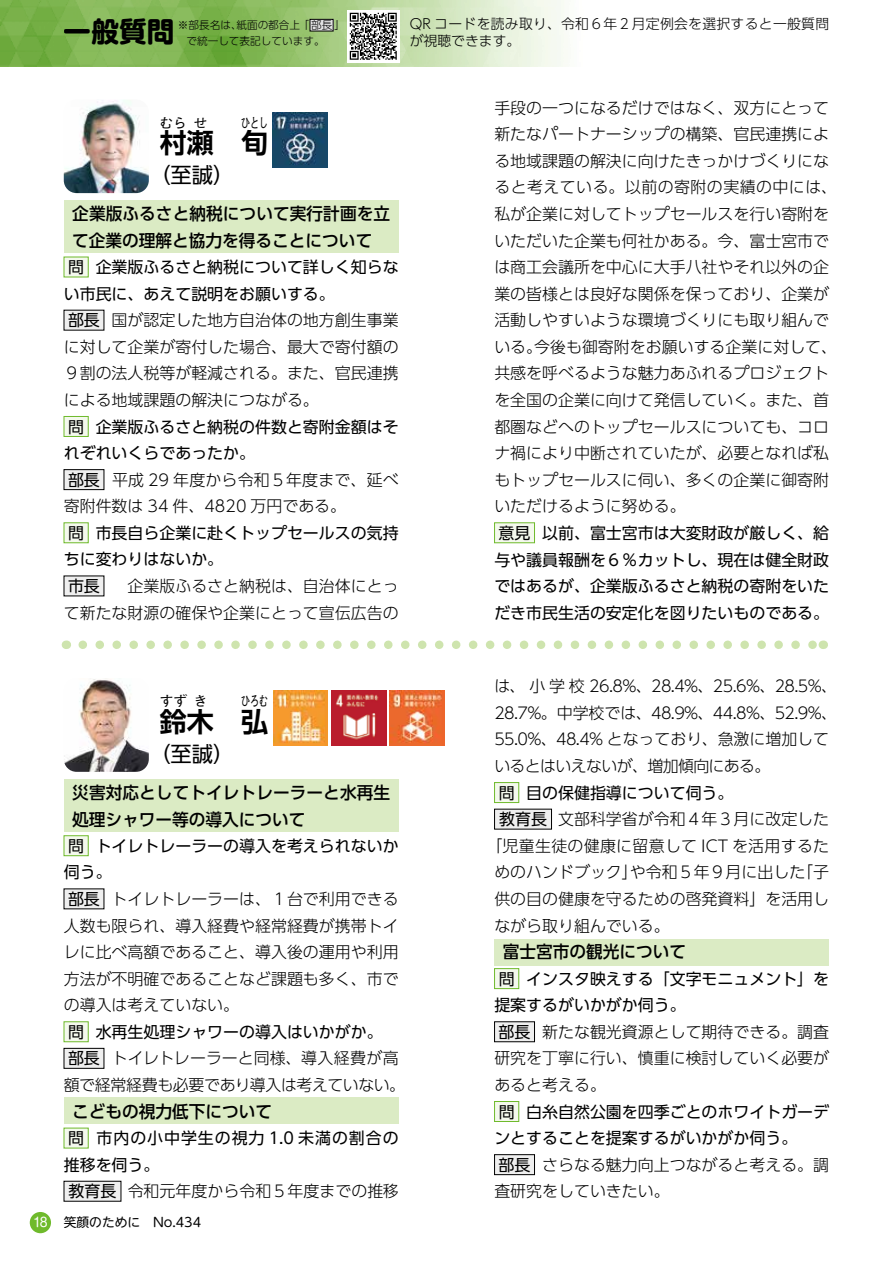
<style>
.page{position:relative;width:893px;height:1263px;background:#fff}
.page>*{position:absolute;margin:0;border:0;box-sizing:border-box;transform-origin:0 0}
.t1{font:700 27.6px "UD Shin M Go Pro";color:#000}
.t2{font:700 27px "UD Shin Go Pro De";color:#000}
.t3{font:21.3px "UD Shin Go Pro";color:#000}
.t4{font:500 16.95px/26.5px "UD Shin Go Pro";color:#000}
.t5{font:300 15.9px/26.5px "UD Shin Go Pro";color:#000}
.t6{font:15.9px/26.5px "UD Shin Go Pro";color:#000}
.t7{font:300 15.9px "UD Shin Go Pro";letter-spacing:-.04em;color:#000}
.t8{font:300 15.9px "UD Shin Go Pro";letter-spacing:-.02em;color:#000}
.t9{font:15.9px/26.5px "UD Shin Go Pro";letter-spacing:.06em;color:#000}
.t10{font:300 15.9px "UD Shin Go Pro";letter-spacing:.02em;color:#000}
.t11{font:300 13.8px/17px "UD Shin Go Pro";letter-spacing:.02em;color:#000}
.t12{font:700 13.5px "UD Shin Go Pro De";color:#000}
.t13{font:700 13.5px "UD Shin Go Pro De";color:#000;scale:.67 1}
.t14{font:12.75px "UD Shin M Go Pro";color:#000}
.t15{font:12.75px "Shin M Go Pr 6";color:#fff}
.t16{font:300 10.65px/15.9px "UD Shin Go Pro";color:#000}
.s1{font-weight:300}
.s2{font-weight:400}
</style>
<div class="page">
<img style="left:0;top:0;width:564px;height:67px">
<div style="left:30px;top:1212px;width:21px;height:21px;background:#6fba2c;border-radius:50%"></div>
<svg style="left:347px;top:10px;width:52px;height:53px"></svg>
<svg style="left:350px;top:13px;width:47px;height:47px"></svg>
<div style="left:310px;top:19px;width:23px;height:12px;background:#e2e2e3"></div>
<div style="left:310px;top:19px;width:23px;height:12px;border:1px solid #000"></div>
<div style="left:64px;top:201px;width:335px;height:52px;background:#dbebc4"></div>
<div style="left:495px;top:523px;width:39px;height:20px;background:#f4f9ed"></div>
<div style="left:494px;top:523px;width:41px;height:20px;border:1px solid #6fba2c"></div>
<div style="left:64px;top:257px;width:24px;height:20px;background:#f4f9ed"></div>
<div style="left:64px;top:310px;width:40px;height:20px;background:#efefef"></div>
<div style="left:64px;top:416px;width:24px;height:20px;background:#f4f9ed"></div>
<div style="left:64px;top:416px;width:24px;height:21px;border:1px solid #6fba2c"></div>
<div style="left:64px;top:470px;width:40px;height:20px;background:#efefef"></div>
<div style="left:64px;top:469px;width:40px;height:21px;border:1px solid #000"></div>
<div style="left:64px;top:523px;width:24px;height:20px;background:#f4f9ed"></div>
<div style="left:64px;top:523px;width:24px;height:20px;border:1px solid #6fba2c"></div>
<div style="left:64px;top:576px;width:40px;height:20px;background:#efefef"></div>
<img style="left:64px;top:100px;width:85px;height:93px">
<svg style="left:83px;top:640px;width:731px;height:9px"></svg>
<div style="left:64px;top:780px;width:335px;height:52px;background:#dbebc4"></div>
<div style="left:64px;top:1097px;width:335px;height:27px;background:#dbebc4"></div>
<div style="left:494px;top:939px;width:335px;height:26px;background:#dbebc4"></div>
<div style="left:495px;top:782px;width:24px;height:20px;background:#f4f9ed"></div>
<div style="left:494px;top:782px;width:25px;height:21px;border:1px solid #6fba2c"></div>
<div style="left:495px;top:809px;width:56px;height:20px;background:#efefef"></div>
<div style="left:495px;top:968px;width:24px;height:20px;background:#f4f9ed"></div>
<div style="left:494px;top:968px;width:25px;height:21px;border:1px solid #6fba2c"></div>
<div style="left:495px;top:1022px;width:39px;height:20px;background:#efefef"></div>
<div style="left:494px;top:1021px;width:41px;height:21px;border:1px solid #000"></div>
<div style="left:495px;top:1101px;width:24px;height:20px;background:#f4f9ed"></div>
<div style="left:494px;top:1101px;width:25px;height:21px;border:1px solid #6fba2c"></div>
<div style="left:495px;top:1155px;width:39px;height:20px;background:#efefef"></div>
<div style="left:494px;top:1154px;width:41px;height:21px;border:1px solid #000"></div>
<div style="left:64px;top:836px;width:24px;height:20px;background:#f4f9ed"></div>
<div style="left:64px;top:835px;width:24px;height:21px;border:1px solid #6fba2c"></div>
<div style="left:64px;top:889px;width:40px;height:20px;background:#efefef"></div>
<div style="left:64px;top:1022px;width:24px;height:20px;background:#f4f9ed"></div>
<div style="left:64px;top:1021px;width:24px;height:21px;border:1px solid #6fba2c"></div>
<div style="left:64px;top:1048px;width:40px;height:20px;background:#efefef"></div>
<div style="left:64px;top:1048px;width:40px;height:20px;border:1px solid #000"></div>
<div style="left:64px;top:1128px;width:24px;height:20px;background:#f4f9ed"></div>
<div style="left:64px;top:1181px;width:57px;height:20px;background:#efefef"></div>
<img style="left:64px;top:678px;width:85px;height:94px">
<img style="left:272px;top:113px;width:55px;height:55px">
<img style="left:273px;top:691px;width:55px;height:55px">
<img style="left:331px;top:691px;width:55px;height:55px">
<img style="left:389px;top:691px;width:55px;height:55px">
<h1 class="t1" style="left:64px;top:9px;width:112px">一般質問</h1>
<p class="t11" style="left:410px;top:15px;width:421px">QR コードを読み取り、令和６年２月定例会を選択すると一般質問が視聴できます。</p>
<p class="t16" style="left:186px;top:17px;width:160px;text-indent:-9px">※部長名は、紙面の都合上「部長」で統一して表記しています。</p>
<p class="t12" style="left:160px;top:112px;width:28px">むら</p>
<p class="t12" style="left:194px;top:112px;width:15px">せ</p>
<h2 class="t2" style="left:160px;top:121px;width:56px">村瀬</h2>
<h3 class="t3" style="left:149px;top:158px;width:87px">（至誠）</h3>
<p class="t13" style="left:241px;top:112px;width:42px">ひとし</p>
<h2 class="t2" style="left:241px;top:121px;width:28px">旬</h2>
<p class="t4" style="left:72px;top:200px;width:319px">企業版ふるさと納税について実行計画を立て企業の理解と協力を得ることについて</p>
<p class="t6" style="left:64px;top:253px;width:336px"><span class="s1">問　</span>企業版ふるさと納税について詳しく知らない市民に、あえて説明をお願いする。</p>
<p class="t5" style="left:64px;top:306px;width:336px">部長　国が認定した地方自治体の地方創生事業に対して企業が寄付した場合、最大で寄付額の<br>９割の法人税等が軽減される。また、官民連携による地域課題の解決につながる。<br>問　<span class="s2">企業版ふるさと納税の件数と寄附金額はそれぞれいくらであったか。</span></p>
<p class="t5" style="left:64px;top:466px;width:336px">部長　平成 29 年度から令和５年度まで、延べ寄附件数は 34 件、4820 万円である。<br>問　<span class="s2">市長自ら企業に赴くトップセールスの気持ちに変わりはないか。</span></p>
<p class="t5" style="left:64px;top:572px;width:336px">市長　　企業版ふるさと納税は、自治体にとって新たな財源の確保や企業にとって宣伝広告の</p>
<p class="t6" style="left:68px;top:253px;width:17px">問</p>
<p class="t6" style="left:68px;top:306px;width:33px">部長</p>
<p class="t6" style="left:68px;top:413px;width:17px">問</p>
<p class="t6" style="left:68px;top:466px;width:33px">部長</p>
<p class="t6" style="left:68px;top:519px;width:17px">問</p>
<p class="t6" style="left:68px;top:572px;width:33px">市長</p>
<p class="t12" style="left:160px;top:690px;width:28px">すず</p>
<p class="t12" style="left:194px;top:690px;width:15px">き</p>
<h2 class="t2" style="left:160px;top:700px;width:56px">鈴木</h2>
<h3 class="t3" style="left:149px;top:736px;width:87px">（至誠）</h3>
<p class="t13" style="left:241px;top:690px;width:42px">ひろむ</p>
<h2 class="t2" style="left:241px;top:700px;width:28px">弘</h2>
<p class="t4" style="left:72px;top:779px;width:319px">災害対応としてトイレトレーラーと水再生処理シャワー等の導入について</p>
<p class="t6" style="left:64px;top:832px;width:336px"><span class="s1">問　</span>トイレトレーラーの導入を考えられないか伺う。</p>
<p class="t5" style="left:64px;top:885px;width:343px">部長　トイレトレーラーは、１台で利用できる人数も限られ、導入経費や経常経費が携帯トイレに比べ高額であること、導入後の運用や利用方法が不明確であることなど課題も多く、市での導入は考えていない。<br>問　<span class="s2">水再生処理シャワーの導入はいかがか。<br></span>部長　トイレトレーラーと同様、導入経費が高額で経常経費も必要であり導入は考えていない。</p>
<p class="t4" style="left:72px;top:1098px;width:202px">こどもの視力低下について</p>
<p class="t9" style="left:64px;top:1124px;width:336px"><span class="s1">問　</span>市内の小中学生の視力 1.0 未満の割合の推移を伺う。</p>
<p class="t5" style="left:64px;top:1177px;width:336px">教育長　令和元年度から令和５年度までの推移</p>
<p class="t6" style="left:68px;top:832px;width:17px">問</p>
<p class="t6" style="left:68px;top:885px;width:33px">部長</p>
<p class="t6" style="left:68px;top:1018px;width:33px">問部長</p>
<p class="t6" style="left:68px;top:1124px;width:17px">問</p>
<p class="t6" style="left:69px;top:1177px;width:49px">教育長</p>
<p class="t15" style="left:33px;top:1212px;width:16px">18</p>
<p class="t14" style="left:64px;top:1212px;width:139px">笑顔のために　No.434</p>
<p class="t5" style="left:494px;top:94px;width:344px">手段の一つになるだけではなく、双方にとって新たなパートナーシップの構築、官民連携による地域課題の解決に向けたきっかけづくりになると考えている。以前の寄附の実績の中には、私が企業に対してトップセールスを行い寄附をいただいた企業も何社かある。今、富士宮市では商工会議所を中心に大手八社やそれ以外の企業の皆様とは良好な関係を保っており、企業が活動しやすいような環境づくりにも取り組んでいる。今後も御寄附をお願いする企業に対して、共感を呼べるような魅力あふれるプロジェクトを全国の企業に向けて発信していく。また、首都圏などへのトップセールスについても、コロナ禍により中断されていたが、必要となれば私もトップセールスに伺い、多くの企業に御寄附いただけるように努める。</p>
<p class="t6" style="left:494px;top:519px;width:336px;text-align:justify">意見　以前、富士宮市は大変財政が厳しく、給与や議員報酬を６％カットし、現在は健全財政ではあるが、企業版ふるさと納税の寄附をいただき市民生活の安定化を図りたいものである。</p>
<p class="t6" style="left:499px;top:519px;width:33px">意見</p>
<p class="t7" style="left:494px;top:673px;width:344px">は、小学校 26.8%、28.4%、25.6%、28.5%、</p>
<p class="t8" style="left:494px;top:700px;width:344px">28.7%。中学校では、48.9%、44.8%、52.9%、</p>
<p class="t5" style="left:494px;top:725px;width:336px">55.0%、48.4% となっており、急激に増加して</p>
<p class="t7" style="left:494px;top:753px;width:278px">いるとはいえないが、増加傾向にある。</p>
<p class="t6" style="left:494px;top:779px;width:241px"><span class="s1">問　</span>目の保健指導について伺う。</p>
<p class="t5" style="left:494px;top:805px;width:336px">教育長　文部科学省が令和４年３月に改定した</p>
<p class="t10" style="left:486px;top:833px;width:344px">「児童生徒の健康に留意して ICT を活用するた</p>
<p class="t5" style="left:494px;top:858px;width:336px">めのハンドブック」や令和５年９月に出した「子</p>
<p class="t5" style="left:494px;top:885px;width:336px">供の目の健康を守るための啓発資料」を活用し</p>
<p class="t5" style="left:494px;top:912px;width:177px">ながら取り組んでいる。</p>
<p class="t4" style="left:503px;top:938px;width:185px">富士宮市の観光について</p>
<p class="t6" style="left:494px;top:965px;width:336px"><span class="s1">問　</span>インスタ映えする「文字モニュメント」を提案するがいかがか伺う。</p>
<p class="t5" style="left:494px;top:1018px;width:336px">部長　新たな観光資源として期待できる。調査研究を丁寧に行い、慎重に検討していく必要があると考える。<br>問　<span class="s2">白糸自然公園を四季ごとのホワイトガーデンとすることを提案するがいかがか伺う。</span></p>
<p class="t5" style="left:494px;top:1151px;width:336px">部長　さらなる魅力向上つながると考える。調査研究をしていきたい。</p>
<p class="t6" style="left:499px;top:779px;width:50px">問<br>教育長</p>
<p class="t6" style="left:499px;top:965px;width:17px">問</p>
<p class="t6" style="left:499px;top:1018px;width:33px">部長</p>
<p class="t6" style="left:499px;top:1098px;width:17px">問</p>
<p class="t6" style="left:499px;top:1151px;width:33px">部長</p>
</div>
